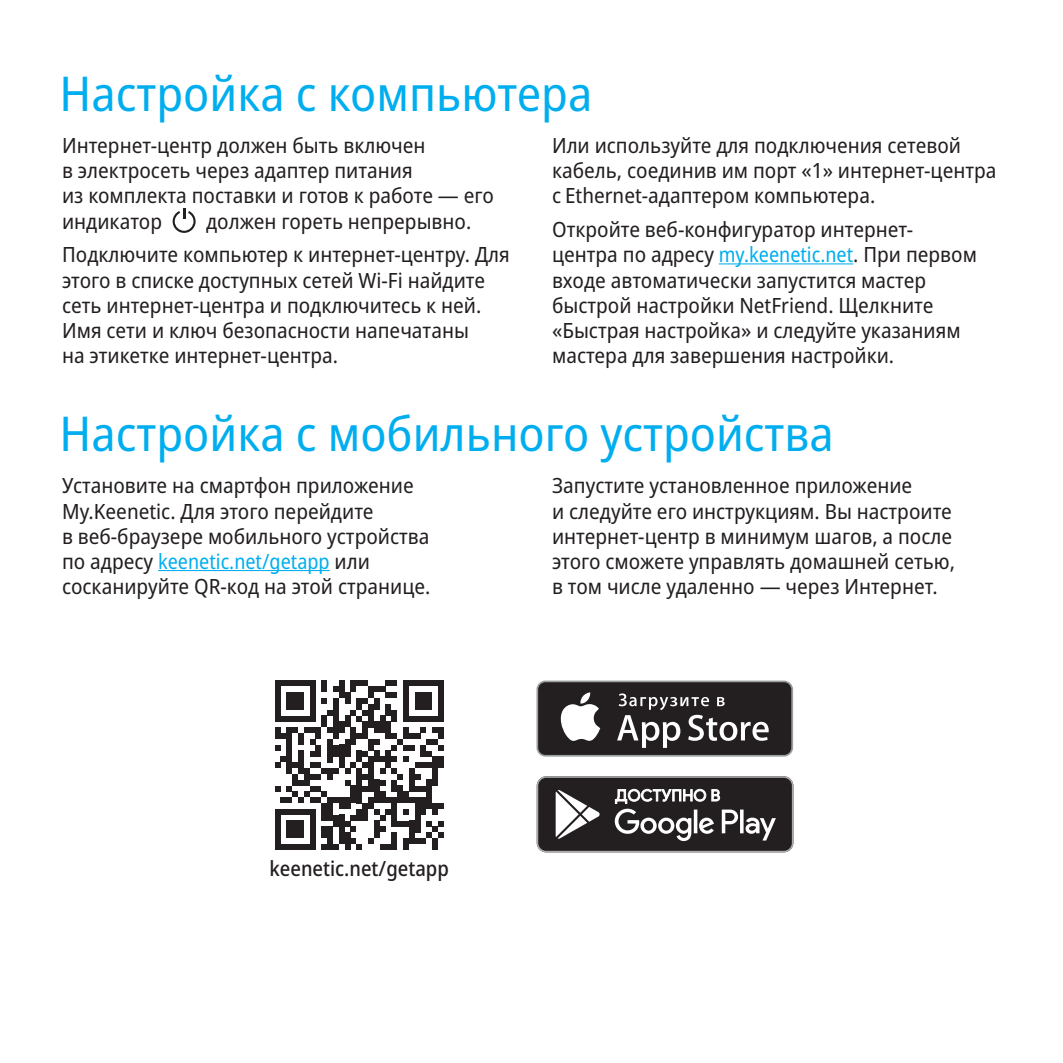
<style>
.page{position:relative;width:1063px;height:1063px;background:#fff}
.page>*{position:absolute;margin:0;border:0;box-sizing:border-box;transform-origin:0 0}
.t1{font:semi-condensed 48px "Noto Sans";color:#00aeef}
.t2{font:semi-condensed 21px/25.2px "Noto Sans";color:#231f20}
.t3{font:500 semi-condensed 21px "Noto Sans";color:#231f20}
.s1{color:#00aeef}
</style>
<div class="page">
<svg style="left:173px;top:209px;width:23px;height:24px"></svg>
<hr style="left:719px;top:263px;width:134px;height:1px;background:#00aeef">
<hr style="left:158px;top:570px;width:172px;height:1px;background:#00aeef">
<svg style="left:536px;top:681px;width:257px;height:76px"></svg>
<div style="left:538px;top:682px;width:253px;height:73px;background:#231f20;border-radius:7px"></div>
<svg style="left:560px;top:692px;width:40px;height:49px"></svg>
<svg style="left:617px;top:693px;width:152px;height:55px"></svg>
<div style="left:275px;top:681px;width:5px;height:11px;background:#231f20"></div>
<div style="left:275px;top:692px;width:5px;height:12px;background:#231f20"></div>
<div style="left:275px;top:704px;width:5px;height:17px;background:#231f20"></div>
<div style="left:275px;top:809px;width:5px;height:41px;background:#231f20"></div>
<div style="left:286px;top:692px;width:6px;height:12px;background:#231f20"></div>
<div style="left:286px;top:821px;width:6px;height:17px;background:#231f20"></div>
<div style="left:292px;top:692px;width:6px;height:12px;background:#231f20"></div>
<div style="left:292px;top:821px;width:6px;height:17px;background:#231f20"></div>
<div style="left:298px;top:692px;width:6px;height:12px;background:#231f20"></div>
<svg style="left:286px;top:704px;width:18px;height:6px"></svg>
<div style="left:298px;top:821px;width:6px;height:17px;background:#231f20"></div>
<svg style="left:280px;top:681px;width:30px;height:5px"></svg>
<svg style="left:280px;top:716px;width:30px;height:5px"></svg>
<svg style="left:280px;top:809px;width:30px;height:6px"></svg>
<svg style="left:280px;top:844px;width:30px;height:6px"></svg>
<div style="left:310px;top:681px;width:5px;height:11px;background:#231f20"></div>
<div style="left:310px;top:692px;width:5px;height:12px;background:#231f20"></div>
<div style="left:310px;top:704px;width:5px;height:17px;background:#231f20"></div>
<div style="left:310px;top:809px;width:5px;height:41px;background:#231f20"></div>
<div style="left:321px;top:716px;width:6px;height:11px;background:#231f20"></div>
<div style="left:321px;top:803px;width:6px;height:18px;background:#231f20"></div>
<div style="left:321px;top:827px;width:6px;height:11px;background:#231f20"></div>
<svg style="left:321px;top:844px;width:6px;height:6px"></svg>
<div style="left:327px;top:797px;width:6px;height:24px;background:#231f20"></div>
<div style="left:327px;top:827px;width:6px;height:23px;background:#231f20"></div>
<div style="left:333px;top:704px;width:6px;height:35px;background:#231f20"></div>
<svg style="left:275px;top:727px;width:64px;height:76px"></svg>
<div style="left:333px;top:815px;width:6px;height:12px;background:#231f20"></div>
<svg style="left:333px;top:844px;width:6px;height:6px"></svg>
<div style="left:339px;top:721px;width:6px;height:12px;background:#231f20"></div>
<div style="left:339px;top:745px;width:6px;height:23px;background:#231f20"></div>
<div style="left:339px;top:797px;width:6px;height:12px;background:#231f20"></div>
<div style="left:339px;top:815px;width:6px;height:29px;background:#231f20"></div>
<div style="left:345px;top:716px;width:5px;height:11px;background:#231f20"></div>
<div style="left:345px;top:739px;width:5px;height:17px;background:#231f20"></div>
<svg style="left:345px;top:780px;width:5px;height:6px"></svg>
<div style="left:345px;top:797px;width:5px;height:12px;background:#231f20"></div>
<div style="left:345px;top:832px;width:5px;height:18px;background:#231f20"></div>
<div style="left:350px;top:727px;width:6px;height:18px;background:#231f20"></div>
<svg style="left:345px;top:762px;width:11px;height:12px"></svg>
<div style="left:350px;top:786px;width:6px;height:17px;background:#231f20"></div>
<svg style="left:345px;top:815px;width:11px;height:17px"></svg>
<svg style="left:356px;top:733px;width:6px;height:6px"></svg>
<div style="left:356px;top:751px;width:6px;height:11px;background:#231f20"></div>
<div style="left:356px;top:768px;width:6px;height:35px;background:#231f20"></div>
<div style="left:356px;top:809px;width:6px;height:12px;background:#231f20"></div>
<svg style="left:350px;top:838px;width:12px;height:12px"></svg>
<div style="left:362px;top:721px;width:6px;height:18px;background:#231f20"></div>
<svg style="left:362px;top:751px;width:6px;height:5px"></svg>
<svg style="left:362px;top:762px;width:6px;height:6px"></svg>
<svg style="left:362px;top:774px;width:6px;height:6px"></svg>
<svg style="left:362px;top:786px;width:6px;height:5px"></svg>
<div style="left:362px;top:803px;width:6px;height:18px;background:#231f20"></div>
<div style="left:368px;top:704px;width:6px;height:23px;background:#231f20"></div>
<div style="left:368px;top:739px;width:6px;height:12px;background:#231f20"></div>
<div style="left:368px;top:756px;width:6px;height:35px;background:#231f20"></div>
<div style="left:368px;top:797px;width:6px;height:12px;background:#231f20"></div>
<svg style="left:368px;top:838px;width:6px;height:6px"></svg>
<div style="left:374px;top:721px;width:6px;height:12px;background:#231f20"></div>
<div style="left:374px;top:780px;width:6px;height:23px;background:#231f20"></div>
<div style="left:374px;top:821px;width:6px;height:17px;background:#231f20"></div>
<div style="left:380px;top:716px;width:6px;height:17px;background:#231f20"></div>
<div style="left:380px;top:791px;width:6px;height:12px;background:#231f20"></div>
<svg style="left:380px;top:827px;width:6px;height:5px"></svg>
<div style="left:386px;top:721px;width:5px;height:18px;background:#231f20"></div>
<svg style="left:386px;top:797px;width:5px;height:6px"></svg>
<svg style="left:374px;top:809px;width:17px;height:12px"></svg>
<svg style="left:380px;top:844px;width:11px;height:6px"></svg>
<svg style="left:321px;top:681px;width:76px;height:40px"></svg>
<div style="left:391px;top:710px;width:6px;height:11px;background:#231f20"></div>
<div style="left:391px;top:797px;width:6px;height:30px;background:#231f20"></div>
<div style="left:391px;top:832px;width:6px;height:18px;background:#231f20"></div>
<div style="left:397px;top:786px;width:6px;height:17px;background:#231f20"></div>
<div style="left:403px;top:681px;width:6px;height:11px;background:#231f20"></div>
<div style="left:403px;top:692px;width:6px;height:12px;background:#231f20"></div>
<div style="left:403px;top:704px;width:6px;height:17px;background:#231f20"></div>
<div style="left:403px;top:791px;width:6px;height:12px;background:#231f20"></div>
<svg style="left:403px;top:809px;width:6px;height:6px"></svg>
<svg style="left:397px;top:821px;width:12px;height:6px"></svg>
<div style="left:403px;top:838px;width:6px;height:12px;background:#231f20"></div>
<svg style="left:409px;top:797px;width:6px;height:6px"></svg>
<div style="left:409px;top:821px;width:6px;height:23px;background:#231f20"></div>
<div style="left:415px;top:692px;width:6px;height:12px;background:#231f20"></div>
<div style="left:415px;top:797px;width:6px;height:35px;background:#231f20"></div>
<div style="left:421px;top:692px;width:5px;height:12px;background:#231f20"></div>
<div style="left:421px;top:797px;width:5px;height:18px;background:#231f20"></div>
<div style="left:426px;top:692px;width:6px;height:12px;background:#231f20"></div>
<svg style="left:415px;top:704px;width:17px;height:6px"></svg>
<div style="left:426px;top:780px;width:6px;height:29px;background:#231f20"></div>
<svg style="left:409px;top:681px;width:29px;height:5px"></svg>
<svg style="left:409px;top:716px;width:29px;height:5px"></svg>
<div style="left:432px;top:803px;width:6px;height:12px;background:#231f20"></div>
<div style="left:432px;top:838px;width:6px;height:12px;background:#231f20"></div>
<div style="left:438px;top:681px;width:6px;height:11px;background:#231f20"></div>
<div style="left:438px;top:692px;width:6px;height:12px;background:#231f20"></div>
<div style="left:438px;top:704px;width:6px;height:17px;background:#231f20"></div>
<svg style="left:374px;top:727px;width:70px;height:64px"></svg>
<div style="left:438px;top:756px;width:6px;height:12px;background:#231f20"></div>
<svg style="left:438px;top:803px;width:6px;height:6px"></svg>
<svg style="left:415px;top:821px;width:29px;height:23px"></svg>
<svg style="left:537px;top:776px;width:256px;height:76px;background:#4e4b4c"></svg>
<h1 class="t1" style="left:60px;top:60px;width:534px">Настройка с компьютера</h1>
<p class="t2" style="left:62px;top:133px;width:433px">Интернет‑центр должен быть включен<br>в электросеть через адаптер питания<br>из комплекта поставки и готов к работе — его индикатор</p>
<p class="t2" style="left:552px;top:133px;width:446px">Или используйте для подключения сетевой кабель, соединив им порт «1» интернет‑центра с Ethernet-адаптером компьютера.</p>
<p class="t2" style="left:552px;top:217px;width:426px">Откройте веб-конфигуратор интернет&shy;центра по адресу <span class="s1">my.keenetic.net</span>. При первом входе автоматически запустится мастер быстрой настройки NetFriend. Щелкните «Быстрая настройка» и следуйте указаниям мастера для завершения настройки.</p>
<p class="t2" style="left:62px;top:205px;width:449px;line-height:33.6px;text-indent:144px">должен гореть непрерывно.<br>Подключите компьютер к интернет-центру. Для</p>
<p class="t2" style="left:62px;top:268px;width:425px">этого в списке доступных сетей Wi-Fi найдите сеть интернет-центра и подключитесь к ней.<br>Имя сети и ключ безопасности напечатаны на этикетке интернет-центра.</p>
<h1 class="t1" style="left:60px;top:400px;width:776px">Настройка с мобильного устройства</h1>
<p class="t2" style="left:62px;top:474px;width:370px">Установите на смартфон приложение My.Keenetic. Для этого перейдите<br>в веб-браузере мобильного устройства по адресу <span class="s1">keenetic.net/getapp</span> или сосканируйте QR‑код на этой странице.</p>
<p class="t2" style="left:552px;top:474px;width:405px">Запустите установленное приложение<br>и следуйте его инструкциям. Вы настроите интернет-центр в минимум шагов, а после этого сможете управлять домашней сетью, в том числе удаленно — через Интернет.</p>
<p class="t3" style="left:270px;top:853px;width:181px">keenetic.net/getapp</p>
</div>
